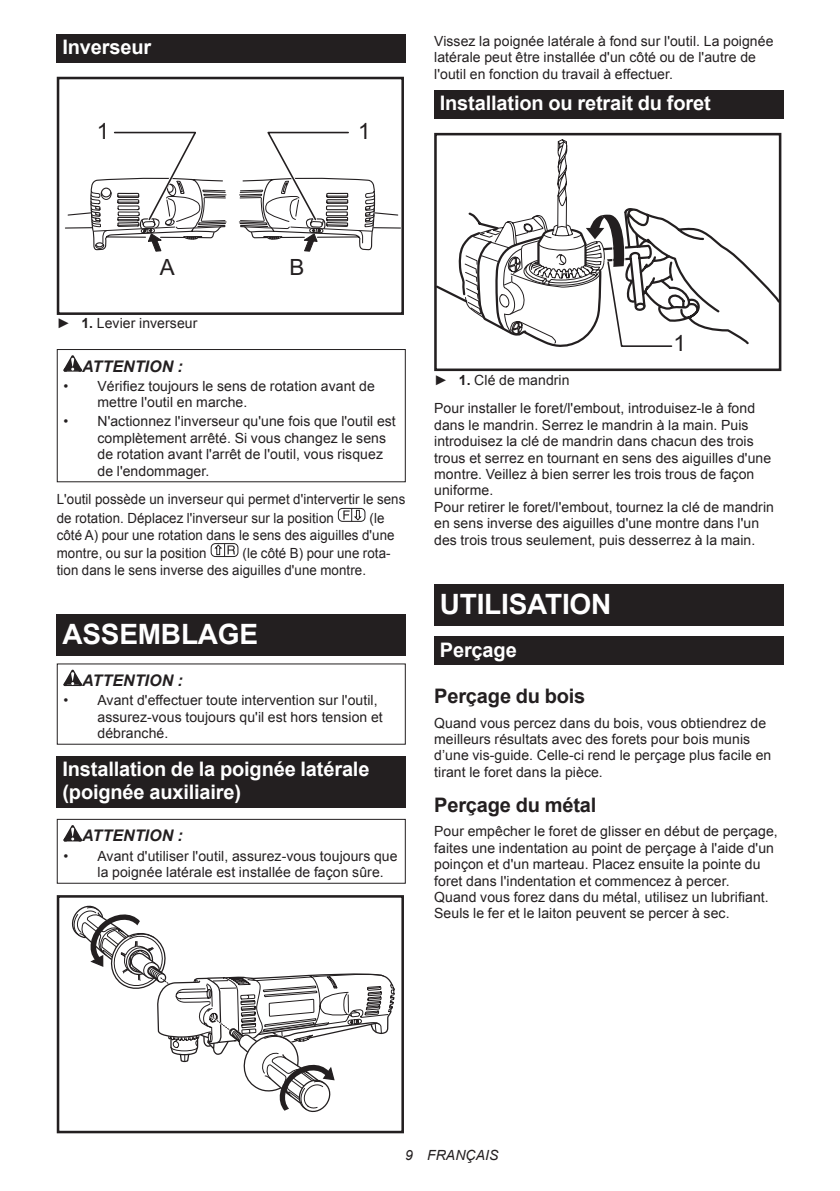
<style>
.page{position:relative;width:840px;height:1191px;background:#fff}
.page>*{position:absolute;margin:0;border:0;box-sizing:border-box;transform-origin:0 0}
.t1{font:700 28px "Arial";letter-spacing:-.01em;color:#fff}
.t2{font:22.4px "Arial";color:#231f20}
.t3{font:700 20px/23.4px "Arial";letter-spacing:-.01em;color:#fff}
.t4{font:700 20px "Arial";letter-spacing:-.01em;color:#231f20}
.t5{font:italic 700 16px "Arial";letter-spacing:.005em;color:#231f20}
.t6{font:14px/16.4px "Arial";letter-spacing:.005em;color:#231f20}
.t7{font:14px/16.4px "Arial";letter-spacing:.005em;color:#231f20;scale:.95 1}
.t8{font:italic 14px "Arial";letter-spacing:.005em;color:#231f20}
.s1{font-weight:700}
</style>
<div class="page">
<div style="left:57px;top:34px;width:348px;height:29px;background:#231f20"></div>
<div style="left:57px;top:77px;width:347px;height:238px;border:3px solid #231f20"></div>
<svg style="left:65px;top:129px;width:336px;height:123px"></svg>
<svg style="left:63px;top:355px;width:19px;height:16px"></svg>
<div style="left:57px;top:349px;width:348px;height:133px;border:1px solid #231f20"></div>
<div style="left:338px;top:508px;width:27px;height:14px;border:1px solid #231f20;border-radius:4px"></div>
<svg style="left:343px;top:508px;width:18px;height:14px"></svg>
<div style="left:211px;top:543px;width:27px;height:14px;border:1px solid #231f20;border-radius:4px"></div>
<svg style="left:214px;top:543px;width:21px;height:14px"></svg>
<div style="left:57px;top:614px;width:348px;height:41px;background:#231f20"></div>
<svg style="left:63px;top:669px;width:19px;height:17px"></svg>
<div style="left:57px;top:756px;width:348px;height:52px;background:#231f20"></div>
<svg style="left:63px;top:825px;width:19px;height:16px"></svg>
<div style="left:57px;top:819px;width:348px;height:64px;border:1px solid #231f20"></div>
<div style="left:57px;top:895px;width:347px;height:238px;border:3px solid #231f20"></div>
<svg style="left:69px;top:905px;width:326px;height:228px"></svg>
<div style="left:434px;top:90px;width:348px;height:29px;background:#231f20"></div>
<div style="left:434px;top:133px;width:347px;height:238px;border:3px solid #231f20"></div>
<svg style="left:434px;top:138px;width:347px;height:211px"></svg>
<div style="left:434px;top:584px;width:348px;height:41px;background:#231f20"></div>
<div style="left:434px;top:636px;width:348px;height:29px;background:#231f20"></div>
<h3 class="t3" style="left:62px;top:36px;width:90px">Inverseur</h3>
<h2 class="t2" style="left:97px;top:117px;width:14px">1</h2>
<h2 class="t2" style="left:358px;top:117px;width:14px">1</h2>
<p class="t6" style="left:434px;top:33px;width:340px">Vissez la poignée latérale à fond sur l'outil. La poignée latérale peut être installée d'un côté ou de l'autre de l'outil en fonction du travail à effectuer.</p>
<h3 class="t3" style="left:439px;top:92px;width:272px">Installation ou retrait du foret</h3>
<h2 class="t2" style="left:160px;top:252px;width:16px">A</h2>
<h2 class="t2" style="left:289px;top:252px;width:16px">B</h2>
<p class="t6" style="left:57px;top:315px;width:142px">► <span class="s1">1.</span> Levier inverseur</p>
<p class="t5" style="left:82px;top:355px;width:102px">ATTENTION :</p>
<p class="t6" style="left:97px;top:378px;width:279px;text-indent:-34px">• Vérifiez toujours le sens de rotation avant de mettre l'outil en marche.</p>
<p class="t6" style="left:97px;top:413px;width:300px;text-indent:-34px">• N'actionnez l'inverseur qu'une fois que l'outil est complètement arrêté. Si vous changez le sens de rotation avant l'arrêt de l'outil, vous risquez de l'endommager.</p>
<p class="t7" style="left:57px;top:490px;width:368px;line-height:18.8px">L'outil possède un inverseur qui permet d'intervertir le sens de rotation. Déplacez l'inverseur sur la position</p>
<p class="t7" style="left:57px;top:510px;width:357px;text-indent:312px">(le côté A) pour une rotation dans le sens des aiguilles d'une</p>
<p class="t7" style="left:57px;top:545px;width:159px">montre, ou sur la position</p>
<p class="t7" style="left:57px;top:545px;width:352px;text-indent:186px">(le côté B) pour une rota&shy;tion dans le sens inverse des aiguilles d'une montre.</p>
<h1 class="t1" style="left:62px;top:615px;width:197px">ASSEMBLAGE</h1>
<p class="t5" style="left:82px;top:670px;width:102px">ATTENTION :</p>
<p class="t6" style="left:97px;top:692px;width:286px;text-indent:-34px">• Avant d'effectuer toute intervention sur l'outil, assurez-vous toujours qu'il est hors tension et débranché.</p>
<h3 class="t3" style="left:62px;top:758px;width:308px">Installation de la poignée latérale (poignée auxiliaire)</h3>
<p class="t5" style="left:82px;top:825px;width:102px">ATTENTION :</p>
<p class="t6" style="left:97px;top:847px;width:301px;text-indent:-34px">• Avant d'utiliser l'outil, assurez-vous toujours que la poignée latérale est installée de façon sûre.</p>
<h2 class="t2" style="left:673px;top:328px;width:14px">1</h2>
<p class="t6" style="left:434px;top:365px;width:322px;line-height:28.8px">► <span class="s1">1.</span> Clé de mandrin<br>Pour installer le foret/l'embout, introduisez-le à fond</p>
<p class="t6" style="left:434px;top:417px;width:341px">dans le mandrin. Serrez le mandrin à la main. Puis introduisez la clé de mandrin dans chacun des trois trous et serrez en tournant en sens des aiguilles d'une montre. Veillez à bien serrer les trois trous de façon uniforme.<br>Pour retirer le foret/l'embout, tournez la clé de mandrin en sens inverse des aiguilles d'une montre dans l'un des trois trous seulement, puis desserrez à la main.</p>
<h1 class="t1" style="left:439px;top:585px;width:173px">UTILISATION</h1>
<h3 class="t3" style="left:439px;top:638px;width:78px">Perçage</h3>
<h3 class="t4" style="left:434px;top:682px;width:153px">Perçage du bois</h3>
<p class="t6" style="left:434px;top:714px;width:338px">Quand vous percez dans du bois, vous obtiendrez de meilleurs résultats avec des forets pour bois munis d’une vis-guide. Celle-ci rend le perçage plus facile en tirant le foret dans la pièce.</p>
<h3 class="t4" style="left:434px;top:791px;width:164px">Perçage du métal</h3>
<p class="t6" style="left:434px;top:823px;width:345px">Pour empêcher le foret de glisser en début de perçage, faites une indentation au point de perçage à l'aide d'un poinçon et d'un marteau. Placez ensuite la pointe du foret dans l'indentation et commencez à percer.<br>Quand vous forez dans du métal, utilisez un lubrifiant.<br>Seuls le fer et le laiton peuvent se percer à sec.</p>
<p class="t8" style="left:405px;top:1146px;width:95px">9 FRANÇAIS</p>
</div>
